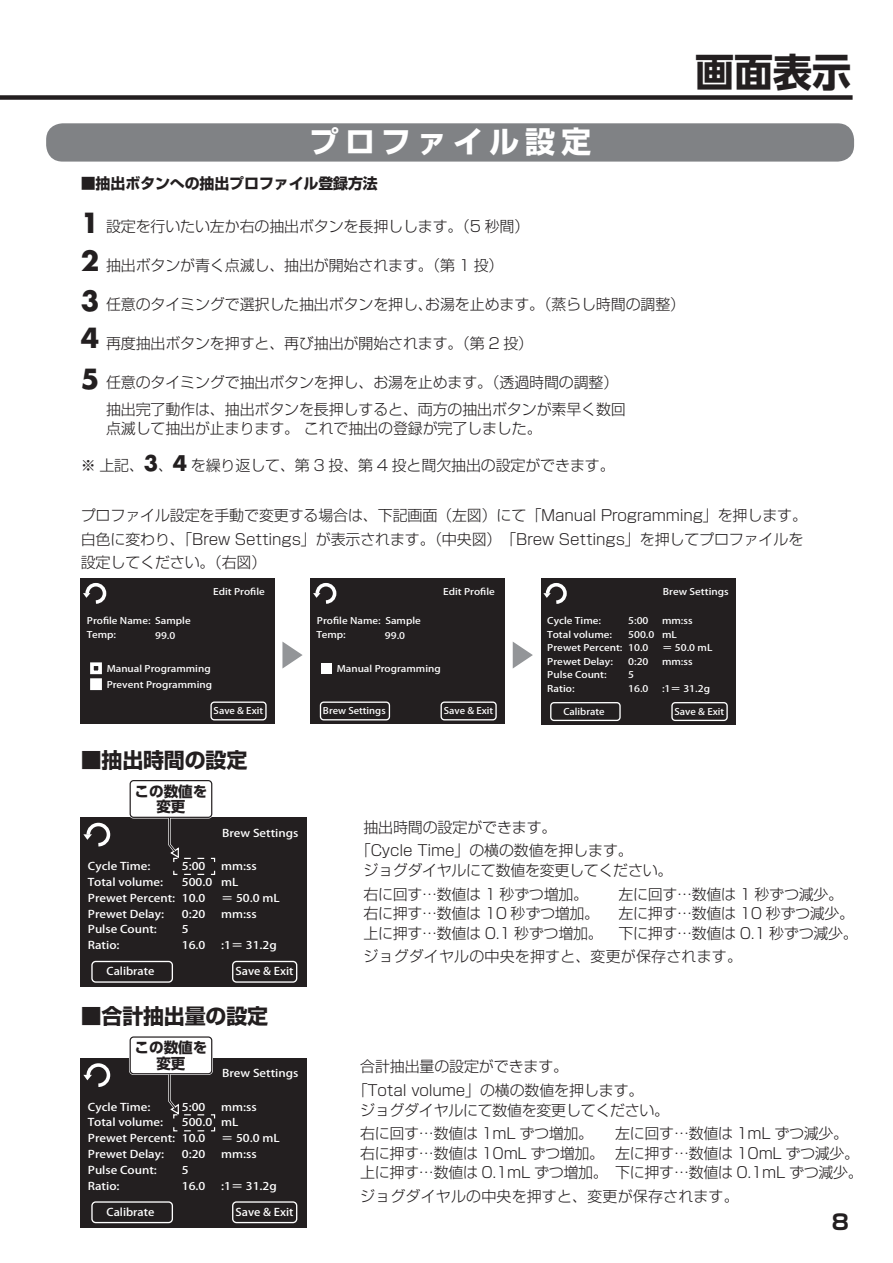
<style>
.page{position:relative;width:893px;height:1263px;background:#fff}
.page>*{position:absolute;margin:0;border:0;box-sizing:border-box;transform-origin:0 0}
.t1{font:700 39px "UD Shin Go Pro";color:#231f20}
.t2{font:700 30px "Shin Go Pro";letter-spacing:.2em;color:#fff}
.t3{font:700 27px/41.1px "Futura";color:#231f20}
.t4{font:700 21px "Shin Go Pro";letter-spacing:-.01em;color:#231f20}
.t5{font:300 15px/23.7px "Shin Go Pro";letter-spacing:-.01em;color:#231f20}
.t6{font:300 15px "Shin Go Pro";letter-spacing:.01em;color:#231f20}
.t7{font:700 15px "Shin Go Pro";letter-spacing:-.01em;color:#231f20}
.t8{font:14.55px/15.8px "UD Shin Go Pro Bold 90 pv RKSJ H";color:#231f20;text-align:center}
.t9{font:10.65px/15.8px "Koz Go Pro Medium 90 pv RKSJ H";color:#fff;scale:1.15 1}
.t10{font:10.65px "Koz Go Pro Medium 90 pv RKSJ H";color:#fff;scale:1.1 1}
.t11{font:9.15px/13.6px "Koz Go Pro Medium 90 pv RKSJ H";color:#fff;scale:1.15 1}
.t12{font:9.15px "Koz Go Pro Medium 90 pv RKSJ H";color:#fff;scale:1.1 1}
.s1{font-family:"Futura";font-weight:700;font-size:21px}
</style>
<div class="page">
<div style="left:0;top:95px;width:853px;height:5px;background:#231f20"></div>
<div style="left:46px;top:123px;width:808px;height:39px;background:#808285;border-radius:16px"></div>
<div style="left:81px;top:578px;width:194px;height:146px;background:#231f20"></div>
<svg style="left:83px;top:583px;width:24px;height:21px"></svg>
<div style="left:210px;top:701px;width:57px;height:19px;border:1px solid #fff;border-radius:3px"></div>
<div style="left:90px;top:662px;width:12px;height:12px;border:4px solid #fff"></div>
<svg style="left:90px;top:678px;width:12px;height:12px"></svg>
<div style="left:311px;top:578px;width:194px;height:146px;background:#231f20"></div>
<svg style="left:313px;top:583px;width:24px;height:21px"></svg>
<div style="left:441px;top:701px;width:56px;height:19px;border:1px solid #fff;border-radius:3px"></div>
<div style="left:320px;top:701px;width:70px;height:19px;border:1px solid #fff;border-radius:3px"></div>
<div style="left:321px;top:663px;width:10px;height:11px;background:#fff"></div>
<svg style="left:282px;top:641px;width:21px;height:27px"></svg>
<svg style="left:513px;top:642px;width:20px;height:26px"></svg>
<div style="left:541px;top:578px;width:195px;height:147px;background:#231f20"></div>
<svg style="left:543px;top:583px;width:24px;height:21px"></svg>
<div style="left:671px;top:702px;width:57px;height:19px;border:1px solid #fff;border-radius:3px"></div>
<div style="left:550px;top:702px;width:71px;height:19px;border:1px solid #fff;border-radius:3px"></div>
<div style="left:81px;top:817px;width:226px;height:170px;background:#231f20"></div>
<svg style="left:83px;top:822px;width:28px;height:25px"></svg>
<div style="left:232px;top:961px;width:65px;height:22px;border:1px solid #fff;border-radius:4px"></div>
<div style="left:91px;top:961px;width:82px;height:22px;border:1px solid #fff;border-radius:4px"></div>
<div style="left:129px;top:779px;width:84px;height:39px;border:2px solid #fff;border-radius:3px"></div>
<div style="left:130px;top:780px;width:82px;height:38px;border:1px solid #231f20;border-radius:3px"></div>
<svg style="left:167px;top:815px;width:49px;height:60px"></svg>
<div style="left:81px;top:1058px;width:226px;height:170px;background:#231f20"></div>
<svg style="left:83px;top:1063px;width:28px;height:24px"></svg>
<div style="left:232px;top:1201px;width:65px;height:22px;border:1px solid #fff;border-radius:4px"></div>
<div style="left:91px;top:1201px;width:82px;height:22px;border:1px solid #fff;border-radius:4px"></div>
<div style="left:130px;top:1037px;width:82px;height:37px;background:#fff;border-radius:3px"></div>
<div style="left:129px;top:1036px;width:84px;height:39px;border:2px solid #fff;border-radius:3px"></div>
<div style="left:130px;top:1036px;width:82px;height:38px;border:1px solid #231f20;border-radius:3px"></div>
<svg style="left:167px;top:1072px;width:49px;height:60px"></svg>
<h2 class="t2" style="left:309px;top:118px;width:283px">プロファイル設定</h2>
<p class="t7" style="left:81px;top:172px;width:299px">■抽出ボタンへの抽出プロファイル登録方法</p>
<h3 class="t3" style="left:81px;top:201px;width:20px">1</h3>
<p class="t5" style="left:106px;top:212px;width:425px">設定を行いたい左か右の抽出ボタンを長押しします。（5 秒間）</p>
<p class="t5" style="left:106px;top:251px;width:399px">抽出ボタンが青く点滅し、抽出が開始されます。（第 1 投）</p>
<p class="t5" style="left:106px;top:290px;width:581px">任意のタイミングで選択した抽出ボタンを押し、お湯を止めます。（蒸らし時間の調整）</p>
<p class="t5" style="left:106px;top:329px;width:429px">再度抽出ボタンを押すと、再び抽出が開始されます。（第 2 投）</p>
<p class="t5" style="left:106px;top:368px;width:514px">任意のタイミングで抽出ボタンを押し、お湯を止めます。（透過時間の調整）</p>
<h3 class="t3" style="left:81px;top:239px;width:20px">2</h3>
<h3 class="t3" style="left:81px;top:279px;width:20px">3</h3>
<h3 class="t3" style="left:81px;top:317px;width:20px">4<br>5</h3>
<p class="t5" style="left:106px;top:398px;width:521px;line-height:19.5px">抽出完了動作は、抽出ボタンを長押しすると、両方の抽出ボタンが素早く数回点滅して抽出が止まります。 これで抽出の登録が完了しました。</p>
<p class="t5" style="left:81px;top:451px;width:535px">※ 上記、<span class="s1">3</span>、<span class="s1">4</span> を繰り返して、第 3 投、第 4 投と間欠抽出の設定ができます。</p>
<h1 class="t1" style="left:695px;top:41px;width:157px">画面表示</h1>
<p class="t5" style="left:81px;top:501px;width:728px">プロファイル設定を手動で変更する場合は、下記画面（左図）にて「Manual Programming」を押します。白色に変わり、「Brew Settings」が表示されます。（中央図）　「Brew Settings」を押してプロファイルを設定してください。（右図）</p>
<p class="t11" style="left:213px;top:585px;width:46px">Edit Profile</p>
<p class="t11" style="left:87px;top:614px;width:92px">Profile Name: Sample</p>
<p class="t11" style="left:107px;top:662px;width:92px">Manual Programming</p>
<p class="t11" style="left:87px;top:629px;width:27px">Temp:</p>
<p class="t11" style="left:155px;top:629px;width:19px">99.0</p>
<p class="t11" style="left:107px;top:678px;width:93px">Prevent Programming</p>
<p class="t12" style="left:214px;top:705px;width:47px">Save &amp; Exit</p>
<h3 class="t4" style="left:81px;top:743px;width:168px">■抽出時間の設定</h3>
<p class="t8" style="left:135px;top:783px;width:74px">この数値を変更</p>
<p class="t9" style="left:222px;top:825px;width:68px">Brew Settings</p>
<p class="t9" style="left:88px;top:859px;width:77px">Cycle Time:<br>Total volume:<br>Prewet Percent:<br>Prewet Delay:<br>Pulse Count:<br>Ratio:</p>
<p class="t9" style="left:182px;top:859px;width:28px">5:00<br>500.0<br>10.0<br>0:20<br>5<br>16.0</p>
<p class="t9" style="left:221px;top:859px;width:52px">mm:ss<br>mL<br>＝ 50.0 mL mm:ss</p>
<p class="t9" style="left:221px;top:938px;width:50px">:1＝ 31.2g</p>
<p class="t10" style="left:107px;top:965px;width:45px">Calibrate</p>
<p class="t10" style="left:236px;top:965px;width:54px">Save &amp; Exit</p>
<h3 class="t4" style="left:81px;top:1000px;width:189px">■合計抽出量の設定</h3>
<p class="t8" style="left:135px;top:1039px;width:74px">この数値を変更</p>
<p class="t9" style="left:222px;top:1066px;width:68px">Brew Settings</p>
<p class="t9" style="left:88px;top:1099px;width:77px">Cycle Time:<br>Total volume:<br>Prewet Percent:<br>Prewet Delay:<br>Pulse Count:<br>Ratio:</p>
<p class="t9" style="left:182px;top:1099px;width:28px">5:00<br>500.0<br>10.0<br>0:20<br>5<br>16.0</p>
<p class="t9" style="left:221px;top:1099px;width:52px">mm:ss<br>mL<br>＝ 50.0 mL mm:ss</p>
<p class="t9" style="left:221px;top:1178px;width:50px">:1＝ 31.2g</p>
<p class="t10" style="left:107px;top:1205px;width:45px">Calibrate</p>
<p class="t10" style="left:236px;top:1205px;width:54px">Save &amp; Exit</p>
<p class="t11" style="left:443px;top:585px;width:46px">Edit Profile</p>
<p class="t11" style="left:317px;top:614px;width:92px">Profile Name: Sample</p>
<p class="t11" style="left:337px;top:662px;width:92px">Manual Programming</p>
<p class="t11" style="left:316px;top:629px;width:27px">Temp:</p>
<p class="t11" style="left:385px;top:629px;width:19px">99.0</p>
<p class="t11" style="left:318px;top:629px;width:25px">Temp</p>
<p class="t11" style="left:386px;top:629px;width:19px">99.0</p>
<p class="t12" style="left:323px;top:705px;width:59px">Brew Settings</p>
<p class="t12" style="left:444px;top:705px;width:47px">Save &amp; Exit</p>
<p class="t11" style="left:663px;top:585px;width:59px">Brew Settings</p>
<p class="t11" style="left:547px;top:614px;width:67px">Cycle Time:<br>Total volume:<br>Prewet Percent:<br>Prewet Delay:<br>Pulse Count:<br>Ratio:</p>
<p class="t11" style="left:628px;top:614px;width:24px">5:00<br>500.0<br>10.0<br>0:20<br>5<br>16.0</p>
<p class="t11" style="left:662px;top:614px;width:45px">mm:ss<br>mL<br>＝ 50.0 mL mm:ss</p>
<p class="t11" style="left:662px;top:682px;width:43px">:1＝ 31.2g</p>
<p class="t12" style="left:563px;top:705px;width:39px">Calibrate</p>
<p class="t12" style="left:674px;top:705px;width:47px">Save &amp; Exit</p>
<p class="t5" style="left:356px;top:813px;width:278px;text-indent:8px">抽出時間の設定ができます。<br>「Cycle Time」の横の数値を押します。</p>
<p class="t5" style="left:363px;top:856px;width:310px">ジョグダイヤルにて数値を変更してください。右に回す…数値は 1 秒ずつ増加。</p>
<p class="t5" style="left:618px;top:880px;width:226px">左に回す…数値は 1 秒ずつ減少。</p>
<p class="t5" style="left:363px;top:900px;width:237px">右に押す…数値は 10 秒ずつ増加。</p>
<p class="t5" style="left:363px;top:902px;width:496px;line-height:19.5px;text-align:right">左に押す…数値は 10 秒ずつ減少。<br>上に押す…数値は 0.1 秒ずつ増加。 下に押す…数値は 0.1 秒ずつ減少。</p>
<p class="t6" style="left:363px;top:944px;width:380px">ジョグダイヤルの中央を押すと、変更が保存されます。</p>
<p class="t5" style="left:353px;top:1053px;width:292px;text-indent:8px">合計抽出量の設定ができます。<br>「Total volume」の横の数値を押します。</p>
<p class="t5" style="left:360px;top:1096px;width:310px">ジョグダイヤルにて数値を変更してください。右に回す…数値は 1mL ずつ増加。</p>
<p class="t5" style="left:360px;top:1122px;width:504px;line-height:19.5px;text-indent:255px">左に回す…数値は 1mL ずつ減少。右に押す…数値は 10mL ずつ増加。 左に押す…数値は 10mL ずつ減少。上に押す…数値は 0.1mL ずつ増加。下に押す…数値は 0.1mL ずつ減少。</p>
<p class="t6" style="left:360px;top:1184px;width:380px">ジョグダイヤルの中央を押すと、変更が保存されます。</p>
<h3 class="t4" style="left:832px;top:1205px;width:19px">8</h3>
</div>
